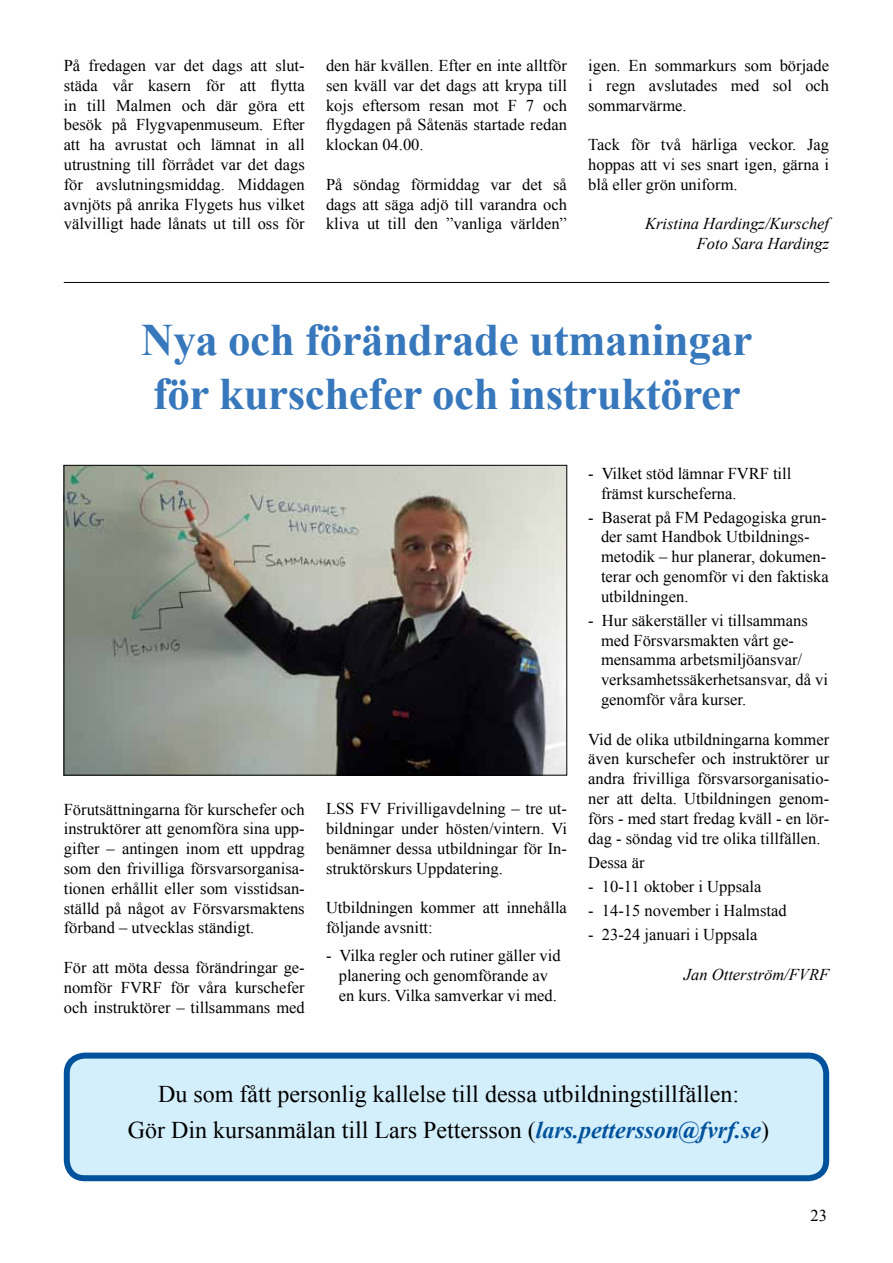
<style>
.page{position:relative;width:893px;height:1263px;background:#fff}
.page>*{position:absolute;margin:0;border:0;box-sizing:border-box;transform-origin:0 0}
.t1{font:700 45px/54px "Times New Roman";letter-spacing:-.01em;color:#3777bc}
.t2{font:24px/36px "Times New Roman";color:#000;text-align:center}
.t3{font:16.5px/19.8px "Times New Roman";color:#000;text-align:justify}
.t4{font:italic 16.5px/19.8px "Times New Roman";color:#000;text-align:right}
.s1{font-weight:700;font-style:italic;color:#00529c}
</style>
<div class="page">
<img style="left:66px;top:467px;width:499px;height:306px">
<div style="left:64px;top:465px;width:503px;height:310px;border:1px solid #000"></div>
<div style="left:67px;top:1055px;width:759px;height:123px;background:#d4effc;border-radius:18px"></div>
<div style="left:64px;top:1052px;width:765px;height:129px;border:6px solid #00529c;border-radius:18px"></div>
<hr style="left:64px;top:282px;width:765px;height:1px;background:#000">
<p class="t3" style="left:64px;top:55px;width:242px">På fredagen var det dags att slut&shy;städa vår kasern för att flytta in till Malmen och där göra ett besök på Flygvapenmuseum. Efter att ha avrustat och lämnat in all utrustning till förrådet var det dags för avslutningsmiddag. Middagen avnjöts på anrika Flygets hus vilket välvilligt hade lånats ut till oss för</p>
<p class="t3" style="left:326px;top:55px;width:242px">den här kvällen. Efter en inte alltför sen kväll var det dags att krypa till kojs eftersom resan mot F 7 och flygdagen på Såtenäs startade redan klockan 04.00.</p>
<p class="t3" style="left:326px;top:174px;width:242px">På söndag förmiddag var det så dags att säga adjö till varandra och kliva ut till den ”vanliga världen”</p>
<p class="t3" style="left:588px;top:55px;width:242px">igen. En sommarkurs som började i regn avslutades med sol och sommarvärme.</p>
<p class="t3" style="left:588px;top:134px;width:242px">Tack för två härliga veckor. Jag hoppas att vi ses snart igen, gärna i blå eller grön uniform.</p>
<p class="t4" style="left:645px;top:213px;width:186px">Kristina Hardingz/Kurschef<br>Foto Sara Hardingz</p>
<h1 class="t1" style="left:141px;top:312px;width:613px">Nya och förändrade utmaningar för kurschefer och instruktörer</h1>
<p class="t3" style="left:64px;top:799px;width:242px">Förutsättningarna för kurschefer och instruktörer att genomföra sina upp&shy;gifter – antingen inom ett uppdrag som den frivilliga försvarsorganisa&shy;tionen erhållit eller som visstidsan&shy;ställd på något av Försvarsmaktens förband – utvecklas ständigt.</p>
<p class="t3" style="left:64px;top:957px;width:242px">För att möta dessa förändringar ge&shy;nomför FVRF för våra kurschefer och instruktörer – tillsammans med</p>
<p class="t3" style="left:326px;top:799px;width:242px">LSS FV Frivilligavdelning – tre ut&shy;bildningar under hösten/vintern. Vi benämner dessa utbildningar för In&shy;struktörskurs Uppdatering.</p>
<p class="t3" style="left:326px;top:898px;width:242px">Utbildningen kommer att innehålla följande avsnitt:</p>
<p class="t3" style="left:326px;top:946px;width:236px;text-align:center">- Vilka regler och rutiner gäller vid planering och genomförande av<br>en kurs. Vilka samverkar vi med.</p>
<p class="t3" style="left:601px;top:463px;width:192px;text-indent:-13px">- Vilket stöd lämnar FVRF till främst kurscheferna.</p>
<p class="t3" style="left:601px;top:507px;width:229px;text-align:left;text-indent:-13px">- Baserat på FM Pedagogiska grun&shy;der samt Handbok Utbildnings&shy;metodik – hur planerar, dokumen&shy;terar och genomför vi den faktiska utbildningen.</p>
<p class="t3" style="left:601px;top:610px;width:229px;text-align:left;text-indent:-13px">- Hur säkerställer vi tillsammans med Försvarsmakten vårt ge&shy;mensamma arbetsmiljöansvar/ verksamhetssäkerhetsansvar, då vi genomför våra kurser.</p>
<p class="t3" style="left:588px;top:729px;width:242px">Vid de olika utbildningarna kommer även kurschefer och instruktörer ur andra frivilliga försvarsorganisatio&shy;ner att delta. Utbildningen genom&shy;förs - med start fredag kväll - en lör&shy;dag - söndag vid tre olika tillfällen.</p>
<p class="t3" style="left:588px;top:852px;width:58px">Dessa är</p>
<p class="t3" style="left:588px;top:876px;width:175px">- 10-11 oktober i Uppsala</p>
<p class="t3" style="left:588px;top:900px;width:200px">- 14-15 november i Halmstad</p>
<p class="t3" style="left:588px;top:924px;width:171px">- 23-24 januari i Uppsala</p>
<p class="t4" style="left:684px;top:964px;width:147px">Jan Otterström/FVRF</p>
<h2 class="t2" style="left:128px;top:1076px;width:643px">Du som fått personlig kallelse till dessa utbildningstillfällen:<br>Gör Din kursanmälan till Lars Pettersson (<span class="s1">lars.pettersson@fvrf.se</span>)</h2>
<p class="t3" style="left:811px;top:1205px;width:18px">23</p>
</div>
